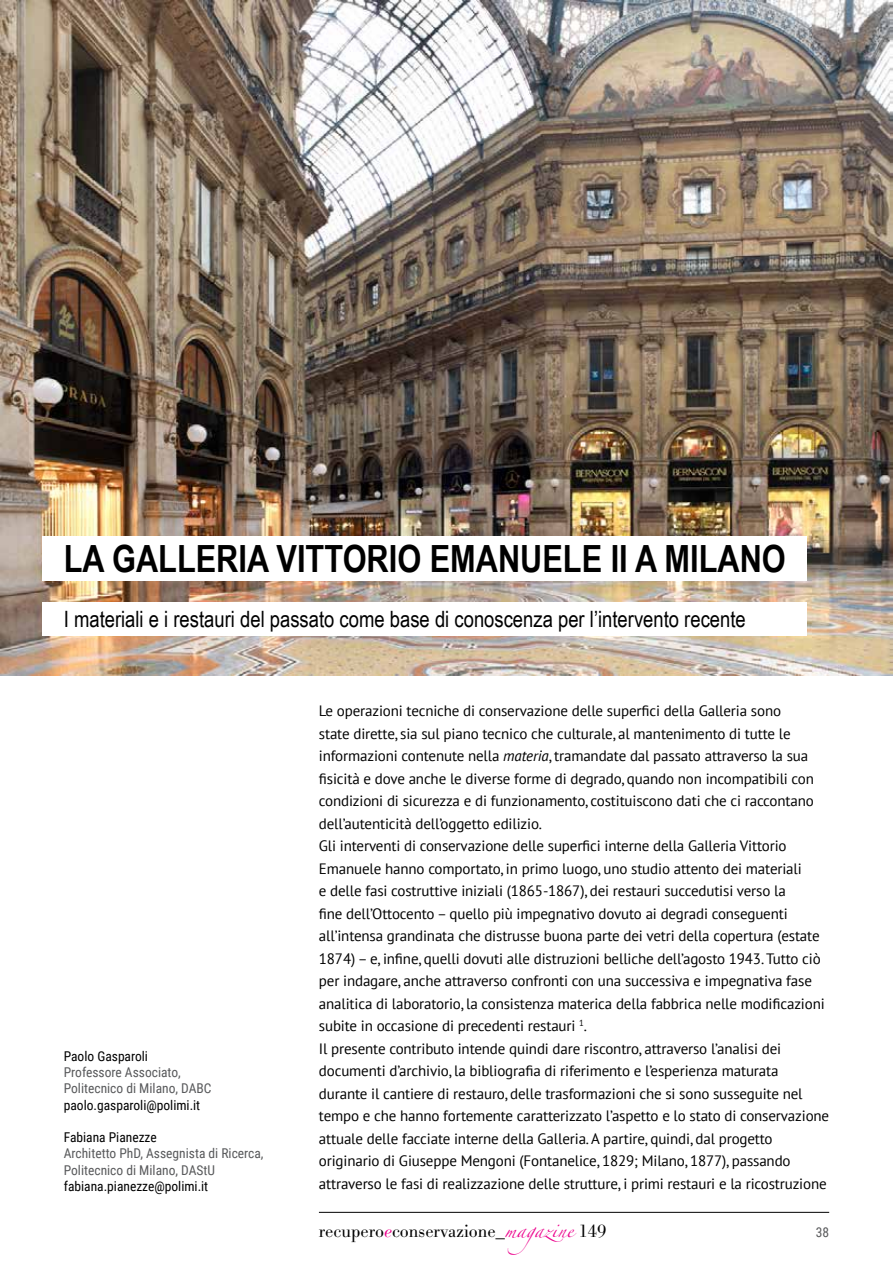
<style>
.page{position:relative;width:893px;height:1263px;background:#fff}
.page>*{position:absolute;margin:0;border:0;box-sizing:border-box;transform-origin:0 0}
.t1{font:700 37.5px "Arial Narrow";color:#000}
.t2{font:22.5px "Arial Narrow";color:#000}
.t3{font:300 18px "Bodoni BE";color:#000}
.t4{font:15px/22.5px "PT Sans";letter-spacing:-.01em;color:#000}
.t5{font:13.5px/16.2px "Roboto Condensed";color:#58595b}
.t6{font:13.5px "Roboto Condensed";color:#000}
.s1{font-style:italic}
.s2{font-family:"Bodoni BE Light Italic Os F";font-weight:400;color:#ec008c}
.s3{font-family:"Zapfino";font-weight:400;font-size:13.5px;color:#ec008c}
</style>
<div class="page">
<img style="left:0;top:0;width:893px;height:675px">
<div style="left:43px;top:602px;width:764px;height:33px;background:#fff"></div>
<div style="left:43px;top:536px;width:764px;height:45px;background:#fff"></div>
<hr style="left:319px;top:1212px;width:510px;height:1px;background:#000">
<h1 class="t1" style="left:64px;top:530px;width:724px">LA GALLERIA VITTORIO EMANUELE II A MILANO</h1>
<h2 class="t2" style="left:64px;top:602px;width:683px">I materiali e i restauri del passato come base di conoscenza per l’intervento recente</h2>
<p class="t6" style="left:64px;top:1047px;width:86px">Paolo Gasparoli</p>
<p class="t5" style="left:64px;top:1064px;width:149px">Professore Associato,<br>Politecnico di Milano, DABC</p>
<p class="t6" style="left:64px;top:1095px;width:138px">paolo.gasparoli@polimi.it</p>
<p class="t6" style="left:64px;top:1128px;width:94px">Fabiana Pianezze</p>
<p class="t5" style="left:64px;top:1145px;width:201px">Architetto PhD, Assegnista di Ricerca,<br>Politecnico di Milano, DAStU</p>
<p class="t6" style="left:64px;top:1176px;width:146px">fabiana.pianezze@polimi.it</p>
<p class="t4" style="left:319px;top:699px;width:512px">Le operazioni tecniche di conservazione delle superfici della Galleria sono<br>state dirette, sia sul piano tecnico che culturale, al mantenimento di tutte le informazioni contenute nella <span class="s1">materia</span>, tramandate dal passato attraverso la sua fisicità e dove anche le diverse forme di degrado, quando non incompatibili con condizioni di sicurezza e di funzionamento, costituiscono dati che ci raccontano dell’autenticità dell’oggetto edilizio.<br>Gli interventi di conservazione delle superfici interne della Galleria Vittorio Emanuele hanno comportato, in primo luogo, uno studio attento dei materiali<br>e delle fasi costruttive iniziali (1865-1867), dei restauri succedutisi verso la<br>fine dell’Ottocento – quello più impegnativo dovuto ai degradi conseguenti all’intensa grandinata che distrusse buona parte dei vetri della copertura (estate 1874) – e, infine, quelli dovuti alle distruzioni belliche dell’agosto 1943. Tutto ciò per indagare, anche attraverso confronti con una successiva e impegnativa fase analitica di laboratorio, la consistenza materica della fabbrica nelle modificazioni subite in occasione di precedenti restauri <sup>1</sup>.<br>Il presente contributo intende quindi dare riscontro, attraverso l’analisi dei documenti d’archivio, la bibliografia di riferimento e l’esperienza maturata durante il cantiere di restauro, delle trasformazioni che si sono susseguite nel tempo e che hanno fortemente caratterizzato l’aspetto e lo stato di conservazione attuale delle facciate interne della Galleria. A partire, quindi, dal progetto originario di Giuseppe Mengoni (Fontanelice, 1829; Milano, 1877), passando attraverso le fasi di realizzazione delle strutture, i primi restauri e la ricostruzione</p>
<p class="t3" style="left:319px;top:1221px;width:289px">recupero<span class="s2">e</span>conservazione_<span class="s3">MAGAZINE</span> 149</p>
<p class="t5" style="left:816px;top:1224px;width:15px">38</p>
</div>
